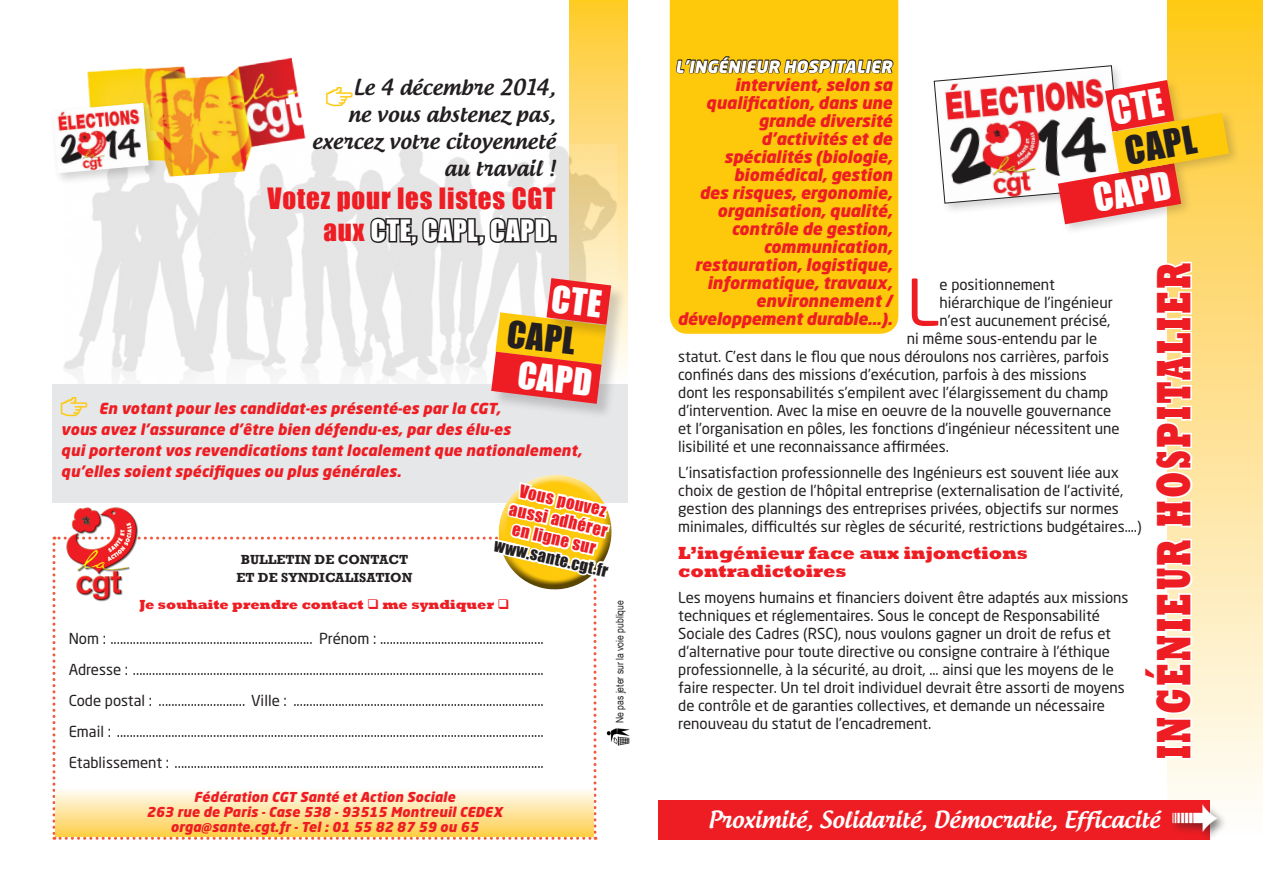
<style>
.page{position:relative;width:1263px;height:893px;background:#fff}
.page>*{position:absolute;margin:0;border:0;box-sizing:border-box;transform-origin:0 0}
.Txt_courant{font:63.45px "Neo Sans Pro";color:#ee1d23}
.accroche{font:800 49.65px "Rockwell";letter-spacing:.08em;color:#ee1d23;scale:.61 1}
.inter{font:43.8px "Follow The Arrow";color:#fff;scale:.68 1}
.t1{font:35.7px "Impact";color:#fff}
.t2{font:35.7px "Impact";color:#231f20}
.t3{font:34.2px "Impact";color:#231f20}
.t4{font:34.2px "Impact";color:#fff}
.t5{font:27px/32.4px "Impact";letter-spacing:.03em;color:#ee1d23;text-align:right}
.t6{font:500 22.5px "Androgyne";color:#fff}
.t7{font:500 21px/27px "Androgyne";letter-spacing:.01em;color:#231f20;text-align:right}
.accroche-2{font:800 18px/18px "Rockwell";color:#ee1d23}
.inter-2{font:italic 900 16.5px/18px "Neo Sans Pro";color:#ee1d23;text-align:right}
.t8{font:16.5px/19.5px "Impact";color:#ee1d23;text-align:center}
.t9{font:16.2px "Impact";color:#231f20}
.Txt_courant-2{font:15px/18px "Neo Sans Pro";color:#231f20}
.inter-3{font:italic 900 15px/21px "Neo Sans Pro";letter-spacing:.01em;color:#ee1d23}
.inter-4{font:italic 900 13.5px "Neo Sans Pro";letter-spacing:.01em;color:#ee1d23}
.accroche-3{font:800 13.5px "Rockwell";color:#ee1d23}
.accroche-4{font:700 13.5px/18px "Rockwell";color:#231f20;text-align:center}
.t10{font:10.5px "Arial Narrow";color:#231f20}
.s1{font-family:"Arrowstfb";font-weight:400;color:#fec80b}
.s2{color:#fff}
.s3{font-family:"Arrowstfb";font-weight:400;font-style:normal;font-size:21px;color:#fec80b}
</style>
<div class="page">
<svg style="left:570px;top:0;width:58px;height:385px;background:#fed664"></svg>
<img style="left:64px;top:144px;width:553px;height:241px">
<svg style="left:368px;top:197px;width:184px;height:50px;background:#acaaab"></svg>
<div style="left:550px;top:235px;width:7px;height:7px;border:3px solid #231f20"></div>
<div style="left:496px;top:313px;width:127px;height:68px;background:#231f20;opacity:.2"></div>
<div style="left:547px;top:279px;width:80px;height:62px;background:#231f20;opacity:.2"></div>
<img style="left:622px;top:728px;width:8px;height:17px">
<img style="left:87px;top:57px;width:223px;height:125px">
<div style="left:49px;top:99px;width:112px;height:86px;background:#231f20;opacity:.2"></div>
<img style="left:52px;top:103px;width:97px;height:70px">
<div style="left:52px;top:385px;width:576px;height:118px;background:#e6e7e9"></div>
<svg style="left:52px;top:475px;width:570px;height:365px"></svg>
<div style="left:492px;top:353px;width:126px;height:67px;background:#231f20;opacity:.2"></div>
<img style="left:55px;top:495px;width:93px;height:116px">
<svg style="left:1167px;top:0;width:96px;height:800px;background:#fee293"></svg>
<div style="left:658px;top:800px;width:552px;height:40px;background:#ee1d23"></div>
<div style="left:1168px;top:802px;width:61px;height:41px;background:#231f20;opacity:.6"></div>
<div style="left:670px;top:0;width:228px;height:334px;background:#fec80b"></div>
<div style="left:1054px;top:160px;width:139px;height:76px;background:#231f20;opacity:.2"></div>
<div style="left:1108px;top:110px;width:133px;height:75px;background:#231f20;opacity:.2"></div>
<svg style="left:675px;top:43px;width:219px;height:47px;background:#dbad0e"></svg>
<svg style="left:1167px;top:537px;width:27px;height:224px"></svg>
<svg style="left:1167px;top:260px;width:27px;height:269px"></svg>
<svg style="left:491px;top:278px;width:120px;height:126px;background:#ef8453"></svg>
<svg style="left:934px;top:65px;width:295px;height:159px"></svg>
<p class="t7" style="left:312px;top:74px;width:245px"><span class="s1">A</span>Le 4 décembre 2014, ne vous abstenez pas, exercez votre citoyenneté au travail !</p>
<p class="t5" style="left:268px;top:181px;width:289px">Votez pour les listes CGT aux <span class="s2">CTE, CAPL, CAPD.</span></p>
<p class="t3" style="left:510px;top:307px;width:70px;rotate:7deg">CAPL</p>
<p class="t4" style="left:521px;top:348px;width:76px;rotate:7deg">CAPD</p>
<p class="inter-3" style="left:61px;top:398px;width:522px"><span class="s3">A</span> En votant pour les candidat-es présenté-es par la CGT,<br>vous avez l’assurance d’être bien défendu-es, par des élu-es<br>qui porteront vos revendications tant localement que nationalement, qu’elles soient spécifiques ou plus générales.</p>
<p class="t8" style="left:516px;top:479px;width:102px;rotate:13deg">Vous pouvez aussi adhérer en ligne sur</p>
<p class="t9" style="left:498px;top:533px;width:118px;rotate:13deg">www.sante.cgt.fr</p>
<p class="accroche-4" style="left:236px;top:550px;width:178px">BULLETIN DE CONTACT<br>ET DE SYNDICALISATION</p>
<p class="accroche-3" style="left:140px;top:596px;width:371px">Je souhaite prendre contact ❑ me syndiquer ❑</p>
<p class="Txt_courant-2" style="left:69px;top:629px;width:477px">Nom : ............................................................... Prénom : ...................................................</p>
<p class="Txt_courant-2" style="left:69px;top:660px;width:477px">Adresse : ................................................................................................................................</p>
<p class="Txt_courant-2" style="left:69px;top:691px;width:477px">Code postal : ........................... Ville : ..............................................................................</p>
<p class="Txt_courant-2" style="left:69px;top:722px;width:477px">Email : .....................................................................................................................................</p>
<p class="Txt_courant-2" style="left:69px;top:753px;width:477px">Etablissement : ...................................................................................................................</p>
<p class="t10" style="left:612px;top:723px;width:124px;rotate:-90deg">Ne pas jeter sur la voie publique</p>
<p class="inter-4" style="left:194px;top:788px;width:263px">Fédération CGT Santé et Action Sociale</p>
<p class="inter-4" style="left:146px;top:803px;width:358px">263 rue de Paris - Case 538 - 93515 Montreuil CEDEX</p>
<p class="inter-4" style="left:171px;top:818px;width:309px">orga@sante.cgt.fr - Tel : 01 55 82 87 59 ou 65</p>
<p class="inter-2" style="left:675px;top:57px;width:219px"><span class="s2">L’INGÉNIEUR HOSPITALIER </span>intervient, selon sa qualification, dans une grande diversité</p>
<p class="inter-2" style="left:699px;top:129px;width:194px">d’activités et de spécialités (biologie, biomédical, gestion<br>des risques, ergonomie,</p>
<p class="inter-2" style="left:677px;top:201px;width:216px">organisation, qualité, contrôle de gestion, communication, restauration, logistique, informatique, travaux, environnement / développement durable…).</p>
<p class="t2" style="left:1121px;top:124px;width:73px;rotate:-10deg">CAPL</p>
<p class="t1" style="left:1089px;top:171px;width:79px;rotate:-10deg">CAPD</p>
<p class="accroche" style="left:1145px;top:759px;width:815px;rotate:-90deg">INGÉNIEUR HOSPITALIER</p>
<p class="Txt_courant" style="left:907px;top:263px;width:34px">L</p>
<p class="Txt_courant-2" style="left:939px;top:275px;width:117px">e positionnement</p>
<p class="Txt_courant-2" style="left:939px;top:293px;width:175px">hiérarchique de l’ingénieur</p>
<p class="Txt_courant-2" style="left:939px;top:311px;width:172px">n’est aucunement précisé,</p>
<p class="Txt_courant-2" style="left:907px;top:329px;width:192px">ni même sous-entendu par le</p>
<p class="Txt_courant-2" style="left:678px;top:347px;width:432px">statut. C’est dans le flou que nous déroulons nos carrières, parfois</p>
<p class="Txt_courant-2" style="left:678px;top:365px;width:410px">confinés dans des missions d’exécution, parfois à des missions</p>
<p class="Txt_courant-2" style="left:678px;top:383px;width:432px">dont les responsabilités s’empilent avec l’élargissement du champ</p>
<p class="Txt_courant-2" style="left:678px;top:401px;width:434px">d’intervention. Avec la mise en oeuvre de la nouvelle gouvernance</p>
<p class="Txt_courant-2" style="left:678px;top:419px;width:443px">et l’organisation en pôles, les fonctions d’ingénieur nécessitent une</p>
<p class="Txt_courant-2" style="left:678px;top:437px;width:272px">lisibilité et une reconnaissance affirmées.</p>
<p class="Txt_courant-2" style="left:678px;top:463px;width:465px">L’insatisfaction professionnelle des Ingénieurs est souvent liée aux choix de gestion de l’hôpital entreprise (externalisation de l’activité, gestion des plannings des entreprises privées, objectifs sur normes minimales, difficultés sur règles de sécurité, restrictions budgétaires….)</p>
<p class="accroche-2" style="left:678px;top:544px;width:351px">L’ingénieur face aux injonctions contradictoires</p>
<p class="Txt_courant-2" style="left:678px;top:588px;width:452px">Les moyens humains et financiers doivent être adaptés aux missions techniques et réglementaires. Sous le concept de Responsabilité Sociale des Cadres (RSC), nous voulons gagner un droit de refus et d’alternative pour toute directive ou consigne contraire à l’éthique professionnelle, à la sécurité, au droit, … ainsi que les moyens de le faire respecter. Un tel droit individuel devrait être assorti de moyens de contrôle et de garanties collectives, et demande un nécessaire renouveau du statut de l’encadrement.</p>
<p class="t6" style="left:708px;top:805px;width:453px">Proximité, Solidarité, Démocratie, Efficacité</p>
<p class="inter" style="left:1172px;top:791px;width:70px">B</p>
</div>
